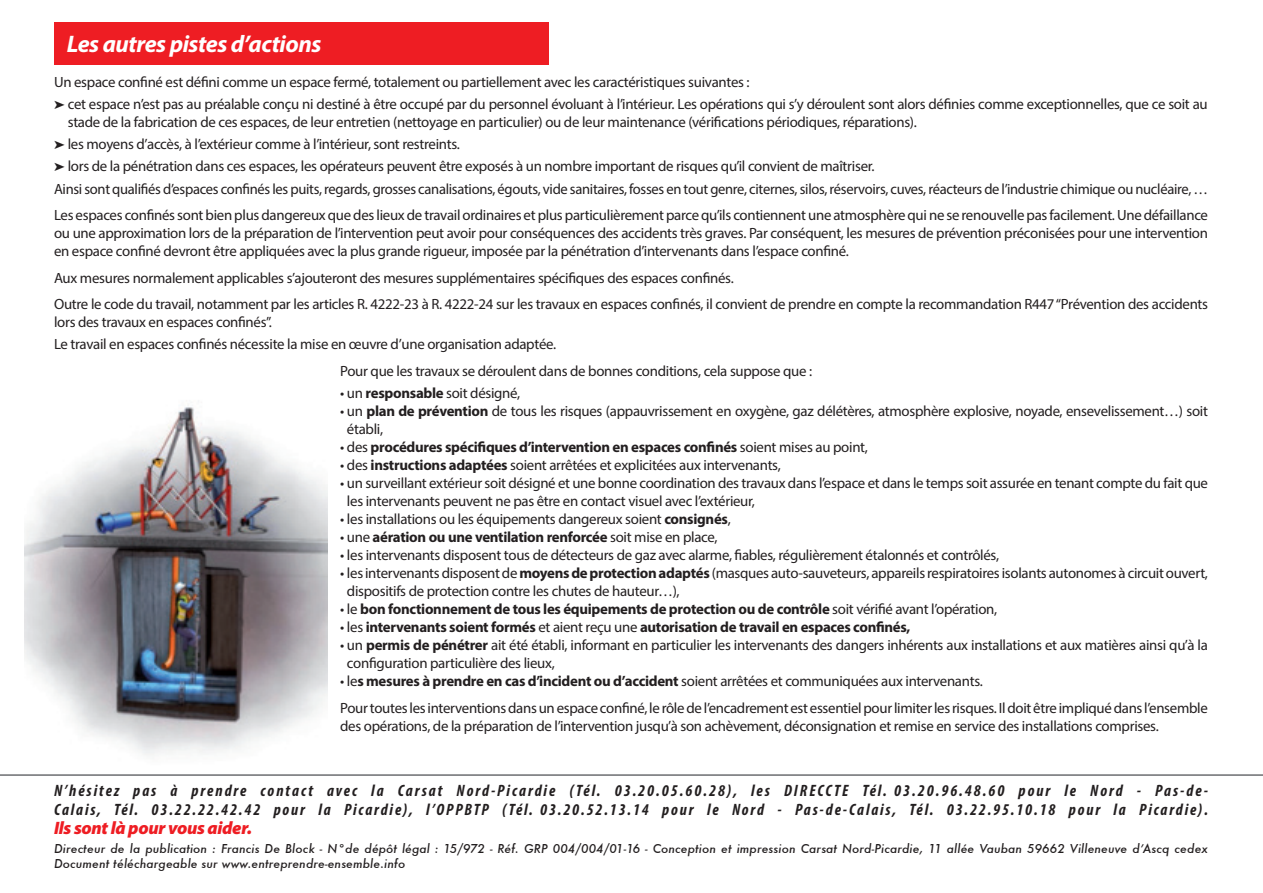
<style>
.page{position:relative;width:1263px;height:893px;background:#fff}
.page>*{position:absolute;margin:0;border:0;box-sizing:border-box;transform-origin:0 0}
.t1{font:italic 700 24px "Myriad Pro";letter-spacing:-.02em;color:#fff}
.t2{font:italic 900 18px "Myriad Pro";letter-spacing:-.02em;color:#ee1d23}
.t3{font:italic 700 condensed 16.5px/18.9px "Myriad Pro";letter-spacing:.115em;color:#231f20}
.t4{font:14.85px/18px "Myriad Pro";letter-spacing:-.02em;color:#231f20}
.t5{font:700 14.85px "Myriad Pro";letter-spacing:-.02em;color:#231f20}
.t6{font:italic 500 12px/15px "Futura";letter-spacing:.01em;color:#231f20}
.s1{font-weight:700}
.s2{font-weight:400}
</style>
<div class="page">
<div style="left:54px;top:22px;width:495px;height:42px;background:#ee1d23"></div>
<img style="left:24px;top:407px;width:303px;height:348px">
<hr style="left:0;top:774px;width:1263px;height:2px;background:#6c6d70">
<h1 class="t1" style="left:67px;top:28px;width:256px">Les autres pistes d’actions</h1>
<p class="t4" style="left:54px;top:70px;width:1155px;line-height:22.2px">Un espace confiné est défini comme un espace fermé, totalement ou partiellement avec les caractéristiques suivantes :<br>➤ cet espace n’est pas au préalable conçu ni destiné à être occupé par du personnel évoluant à l’intérieur. Les opérations qui s’y déroulent sont alors définies comme exceptionnelles, que ce soit au</p>
<p class="t4" style="left:54px;top:111px;width:1155px;line-height:22.2px;text-indent:14px">stade de la fabrication de ces espaces, de leur entretien (nettoyage en particulier) ou de leur maintenance (vérifications périodiques, réparations).<br>➤ les moyens d’accès, à l’extérieur comme à l’intérieur, sont restreints.<br>➤ lors de la pénétration dans ces espaces, les opérateurs peuvent être exposés à un nombre important de risques qu’il convient de maîtriser.<br>Ainsi sont qualifiés d’espaces confinés les puits, regards, grosses canalisations, égouts, vide sanitaires, fosses en tout genre, citernes, silos, réservoirs, cuves, réacteurs de l’industrie chimique ou nucléaire, …</p>
<p class="t4" style="left:54px;top:206px;width:1155px;text-align:justify">Les espaces confinés sont bien plus dangereux que des lieux de travail ordinaires et plus particulièrement parce qu’ils contiennent une atmosphère qui ne se renouvelle pas facilement. Une défaillance ou une approximation lors de la préparation de l’intervention peut avoir pour conséquences des accidents très graves. Par conséquent, les mesures de prévention préconisées pour une intervention en espace confiné devront être appliquées avec la plus grande rigueur, imposée par la pénétration d’intervenants dans l’espace confiné.</p>
<p class="t4" style="left:54px;top:264px;width:1155px;line-height:26.5px">Aux mesures normalement applicables s’ajouteront des mesures supplémentaires spécifiques des espaces confinés.<br>Outre le code du travail, notamment par les articles R. 4222-23 à R. 4222-24 sur les travaux en espaces confinés, il convient de prendre en compte la recommandation R447 “Prévention des accidents</p>
<p class="t4" style="left:54px;top:311px;width:504px;line-height:22.2px">lors des travaux en espaces confinés”.<br>Le travail en espaces confinés nécessite la mise en œuvre d’une organisation adaptée.</p>
<p class="t4" style="left:340px;top:362px;width:473px">Pour que les travaux se déroulent dans de bonnes conditions, cela suppose que :</p>
<p class="t4" style="left:340px;top:384px;width:181px">• un <span class="s1">responsable</span> soit désigné,</p>
<p class="t4" style="left:347px;top:402px;width:862px;text-indent:-7px">• un <span class="s1">plan de prévention</span> de tous les risques (appauvrissement en oxygène, gaz délétères, atmosphère explosive, noyade, ensevelissement…) soit établi,</p>
<p class="t5" style="left:340px;top:437px;width:529px"><span class="s2">• des</span> procédures spécifiques d’intervention en espaces confinés <span class="s2">soient mises au point,</span></p>
<p class="t4" style="left:340px;top:456px;width:442px">• des <span class="s1">instructions adaptées</span> soient arrêtées et explicitées aux intervenants,</p>
<p class="t4" style="left:347px;top:474px;width:862px;text-indent:-7px">• un surveillant extérieur soit désigné et une bonne coordination des travaux dans l’espace et dans le temps soit assurée en tenant compte du fait que les intervenants peuvent ne pas être en contact visuel avec l’extérieur,</p>
<p class="t4" style="left:340px;top:510px;width:392px">• les installations ou les équipements dangereux soient <span class="s1">consignés</span>,</p>
<p class="t5" style="left:340px;top:527px;width:379px"><span class="s2">• une</span> aération ou une ventilation renforcée <span class="s2">soit mise en place,</span></p>
<p class="t4" style="left:340px;top:546px;width:660px">• les intervenants disposent tous de détecteurs de gaz avec alarme, fiables, régulièrement étalonnés et contrôlés,</p>
<p class="t4" style="left:347px;top:564px;width:862px;text-indent:-7px">• les intervenants disposent de <span class="s1">moyens de protection adaptés</span> (masques auto-sauveteurs, appareils respiratoires isolants autonomes à circuit ouvert, dispositifs de protection contre les chutes de hauteur…),</p>
<p class="t5" style="left:340px;top:599px;width:658px"><span class="s2">• le</span> bon fonctionnement de tous les équipements de protection ou de contrôle <span class="s2">soit vérifié avant l’opération,</span></p>
<p class="t5" style="left:340px;top:617px;width:572px"><span class="s2">• les</span> intervenants soient formés <span class="s2">et aient reçu une</span> autorisation de travail en espaces confinés,</p>
<p class="t4" style="left:347px;top:636px;width:862px;text-indent:-7px">• un <span class="s1">permis de pénétrer</span> ait été établi, informant en particulier les intervenants des dangers inhérents aux installations et aux matières ainsi qu’à la configuration particulière des lieux,</p>
<p class="t4" style="left:340px;top:668px;width:869px;line-height:26.5px">• le<span class="s1">s mesures à prendre en cas d’incident ou d’accident</span> soient arrêtées et communiquées aux intervenants.<br>Pour toutes les interventions dans un espace confiné, le rôle de l’encadrement est essentiel pour limiter les risques. Il doit être impliqué dans l’ensemble</p>
<p class="t4" style="left:340px;top:716px;width:820px">des opérations, de la préparation de l’intervention jusqu’à son achèvement, déconsignation et remise en service des installations comprises.</p>
<p class="t3" style="left:54px;top:781px;width:1155px">N’hésitez pas à prendre contact avec la Carsat Nord-Picardie (Tél. 03.20.05.60.28), les DIRECCTE Tél. 03.20.96.48.60 pour le Nord - Pas-de-<br>Calais, Tél. 03.22.22.42.42 pour la Picardie), l’OPPBTP (Tél. 03.20.52.13.14 pour le Nord - Pas-de-Calais, Tél. 03.22.95.10.18 pour la Picardie).</p>
<p class="t2" style="left:54px;top:816px;width:200px">Ils sont là pour vous aider.</p>
<p class="t6" style="left:54px;top:841px;width:1155px">Directeur de la publication : Francis De Block - N°de dépôt légal : 15/972 - Réf. GRP 004/004/01-16 - Conception et impression Carsat Nord-Picardie, 11 allée Vauban 59662 Villeneuve d’Ascq cedex<br>Document téléchargeable sur www.entreprendre-ensemble.info</p>
</div>
